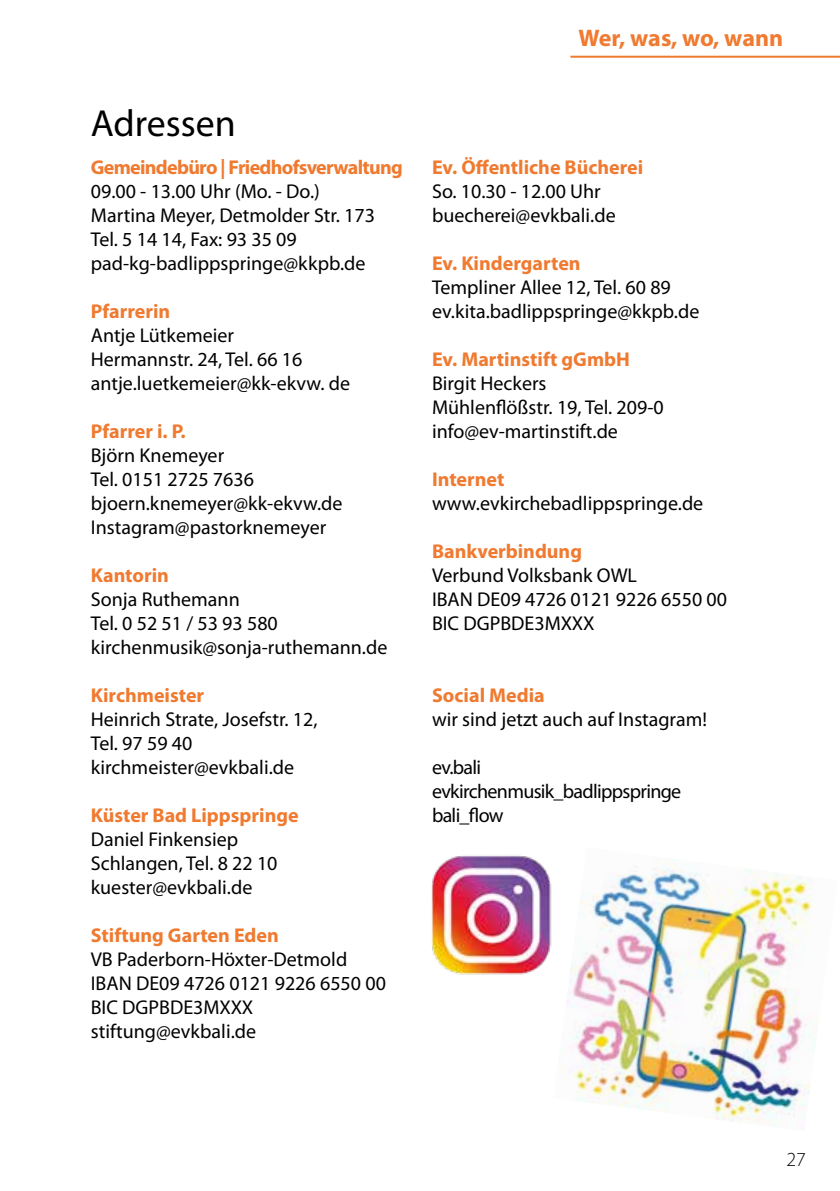
<style>
.page{position:relative;width:840px;height:1191px;background:#fff}
.page>*{position:absolute;margin:0;border:0;box-sizing:border-box;transform-origin:0 0}
.t1{font:37.8px "Myriad Pro";color:#000}
.t2{font:700 24px "Myriad Pro";letter-spacing:-.005em;color:#ef7a30}
.t3{font:20px/24px "Myriad Pro";color:#000}
.t4{font:700 20px "Myriad Pro";color:#ef7a30}
.t5{font:20px/24px "Myriad Pro";letter-spacing:-.035em;color:#000}
.t6{font:700 20px "Myriad Pro";letter-spacing:-.035em;color:#ef7a30}
.t7{font:300 20px "Myriad Pro";color:#000}
</style>
<div class="page">
<hr style="left:570px;top:56px;width:269px;height:2px;background:#ef7a30">
<img style="left:431px;top:855px;width:121px;height:120px">
<img style="left:566px;top:859px;width:250px;height:268px">
<h1 class="t1" style="left:91px;top:100px;width:146px">Adressen</h1>
<p class="t6" style="left:91px;top:154px;width:313px">Gemeindebüro | Friedhofsverwaltung</p>
<p class="t3" style="left:91px;top:179px;width:286px">09.00 - 13.00 Uhr (Mo. - Do.)<br>Martina Meyer, Detmolder Str. 173<br>Tel. 5 14 14, Fax: 93 35 09 pad-kg-badlippspringe@kkpb.de</p>
<p class="t4" style="left:91px;top:298px;width:81px">Pfarrerin</p>
<p class="t3" style="left:91px;top:323px;width:261px">Antje Lütkemeier<br>Hermannstr. 24, Tel. 66 16 antje.luetkemeier@kk-ekvw. de</p>
<p class="t4" style="left:91px;top:418px;width:96px">Pfarrer i. P.</p>
<p class="t3" style="left:91px;top:443px;width:253px">Björn Knemeyer<br>Tel. 0151 2725 7636 bjoern.knemeyer@kk-ekvw.de<br>Instagram@pastorknemeyer</p>
<p class="t4" style="left:91px;top:562px;width:80px">Kantorin</p>
<p class="t3" style="left:91px;top:587px;width:298px">Sonja Ruthemann<br>Tel. 0 52 51 / 53 93 580 kirchenmusik@sonja-ruthemann.de</p>
<p class="t4" style="left:91px;top:682px;width:115px">Kirchmeister</p>
<p class="t3" style="left:91px;top:707px;width:228px">Heinrich Strate, Josefstr. 12,<br>Tel. 97 59 40 kirchmeister@evkbali.de</p>
<p class="t4" style="left:91px;top:802px;width:209px">Küster Bad Lippspringe</p>
<p class="t3" style="left:91px;top:827px;width:188px">Daniel Finkensiep<br>Schlangen, Tel. 8 22 10 kuester@evkbali.de</p>
<p class="t4" style="left:91px;top:922px;width:189px">Stiftung Garten Eden</p>
<p class="t3" style="left:91px;top:947px;width:296px">VB Paderborn-Höxter-Detmold<br>IBAN DE09 4726 0121 9226 6550 00<br>BIC DGPBDE3MXXX stiftung@evkbali.de</p>
<p class="t2" style="left:578px;top:23px;width:206px">Wer, was, wo, wann</p>
<p class="t4" style="left:432px;top:154px;width:212px">Ev. Öffentliche Bücherei</p>
<p class="t3" style="left:432px;top:179px;width:185px">So. 10.30 - 12.00 Uhr buecherei@evkbali.de</p>
<p class="t4" style="left:432px;top:250px;width:150px">Ev. Kindergarten</p>
<p class="t3" style="left:432px;top:275px;width:269px">Templiner Allee 12, Tel. 60 89 ev.kita.badlippspringe@kkpb.de</p>
<p class="t4" style="left:432px;top:346px;width:199px">Ev. Martinstift gGmbH</p>
<p class="t3" style="left:432px;top:371px;width:233px">Birgit Heckers<br>Mühlenflößstr. 19, Tel. 209-0 info@ev-martinstift.de</p>
<p class="t4" style="left:432px;top:466px;width:74px">Internet</p>
<p class="t3" style="left:432px;top:491px;width:273px">www.evkirchebadlippspringe.de</p>
<p class="t4" style="left:432px;top:538px;width:151px">Bankverbindung</p>
<p class="t3" style="left:432px;top:563px;width:296px">Verbund Volksbank OWL<br>IBAN DE09 4726 0121 9226 6550 00<br>BIC DGPBDE3MXXX</p>
<p class="t4" style="left:432px;top:682px;width:114px">Social Media</p>
<p class="t3" style="left:432px;top:707px;width:276px">wir sind jetzt auch auf Instagram!</p>
<p class="t5" style="left:432px;top:755px;width:251px">ev.bali evkirchenmusik_badlippspringe bali_flow</p>
<p class="t7" style="left:786px;top:1147px;width:21px">27</p>
</div>
